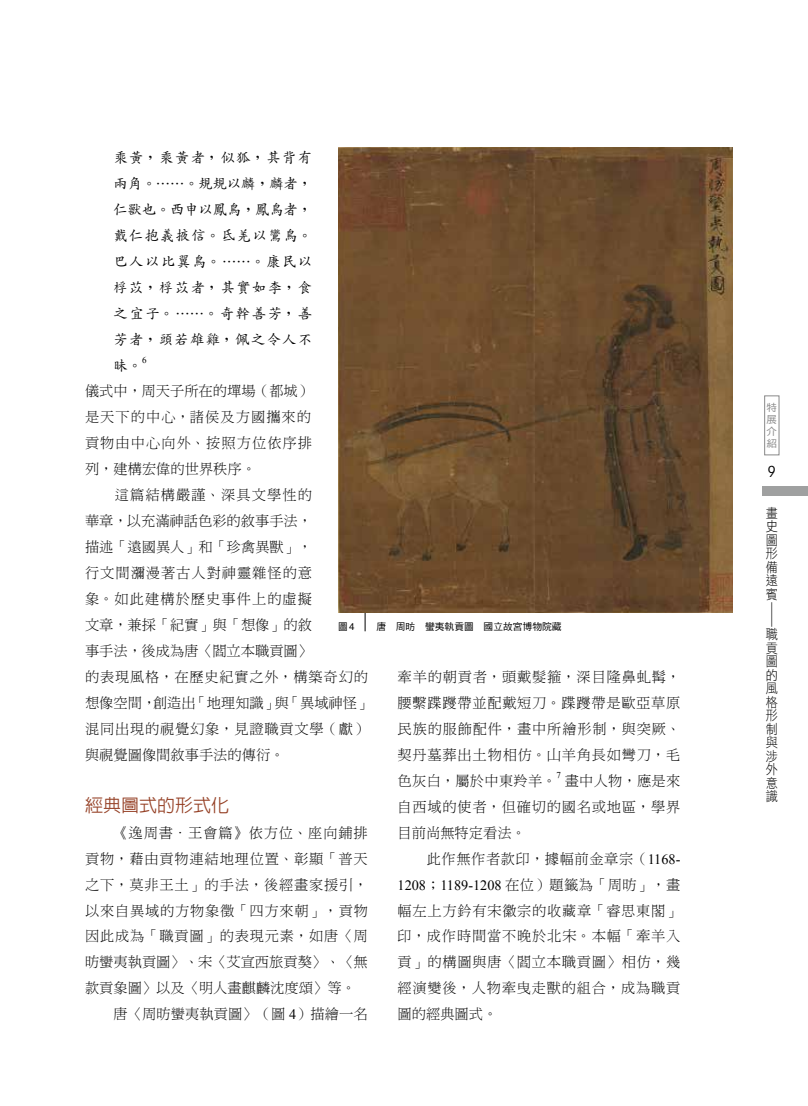
<style>
.page{position:relative;width:808px;height:1106px;background:#fff}
.page>*{position:absolute;margin:0;border:0;box-sizing:border-box;transform-origin:0 0}
.t1{font:500 18px "AR Hei B5";color:#954025}
.t2{font:condensed 15px "ITC Avant Garde Std";color:#000}
.t3{font:14.25px/26px "DF Ming Std W3";letter-spacing:.055em;color:#000}
.t4{font:500 14.25px/26px "AR Kai B5";letter-spacing:.095em;color:#000;text-align:justify}
.t5{font:14.25px "Times New Roman";color:#000}
.t6{font:13.5px/13.5px "DF Hei Std W3";color:#000;text-align:justify;scale:.9 1}
.t7{font:12.15px "DF Hei Std W3";color:#000;scale:2.22 1}
.t8{font:10.05px/12px "DF Hei Std W5";color:#898989;text-align:justify;scale:1.05 1}
.t9{font:9.75px "DF Hei Std W5";color:#000}
.t10{font:9px "Times New Roman";color:#000}
.s1{font-family:"Adobe Song Std";font-weight:300}
.s2{font-family:"Times New Roman"}
.s3{font-family:"Helvetica"}
.s4{font-family:"DF Ming Std W3"}
</style>
<div class="page">
<div style="left:762px;top:487px;width:46px;height:9px;background:#9fa0a0"></div>
<div style="left:764px;top:395px;width:15px;height:60px;border:1px solid #898989"></div>
<hr style="left:365px;top:534px;width:1px;height:97px;background:#000">
<img style="left:338px;top:148px;width:394px;height:465px">
<p class="t4" style="left:114px;top:144px;width:200px">乘黃，乘黃者，似狐，其背有兩角。⋯⋯。規規以麟，麟者，仁獸也。西申以鳳鳥，鳳鳥者，戴仁抱義掖信。氐羌以鸞鳥。巴人以比翼鳥。⋯⋯。康民以桴苡，桴苡者，其實如李，食之宜子。⋯⋯。奇幹善芳，善芳者，頭若雄雞，佩之令人不昧。</p>
<p class="t10" style="left:142px;top:354px;width:6px">6</p>
<p class="t3" style="left:85px;top:378px;width:288px">儀式中，周天子所在的墠場（都城）<br>是天下的中心，諸侯及方國攜來的<br>貢物由中心向外、按照方位依序排<br>列，建構宏偉的世界秩序。<br>　　這篇結構嚴謹、深具文學性的<br>華章，以充滿神話色彩的敘事手法，<br>描述「遠國異人」和「珍禽異獸」，<br>行文間瀰漫著古人對神靈雜怪的意<br>象。如此建構於歷史事件上的虛擬<br>文章，兼採「紀實」與「想像」的敘<br>事手法，後成為唐〈閻立本職貢圖〉<br>的表現風格，在歷史紀實之外，構築奇幻的想像空間，創造出「地理知識」與「異域神怪」混同出現的視覺幻象，見證職貢文學（獻）與視覺圖像間敘事手法的傳衍。</p>
<p class="t1" style="left:85px;top:796px;width:145px">經典圖式的形式化</p>
<p class="t3" style="left:85px;top:819px;width:284px">　　《逸周書<span class="s1">・</span>王會篇》依方位、座向鋪排貢物，藉由貢物連結地理位置、彰顯「普天之下，莫非王土」的手法，後經畫家援引，以來自異域的方物象徵「四方來朝」，貢物因此成為「職貢圖」的表現元素，如唐〈周昉蠻夷執貢圖〉、宋〈艾宣西旅貢獒〉、〈無款貢象圖〉以及〈明人畫麒麟沈度頌〉等。　　唐〈周昉蠻夷執貢圖〉（圖 <span class="s2">4</span>）描繪一名</p>
<p class="t9" style="left:338px;top:621px;width:18px">圖<span class="s3">4</span></p>
<p class="t9" style="left:376px;top:621px;width:187px">唐　周昉　蠻夷執貢圖　國立故宮博物院藏</p>
<p class="t3" style="left:398px;top:663px;width:284px;text-align:justify">牽羊的朝貢者，頭戴髮箍，深目隆鼻虬髯，腰繫蹀躞帶並配戴短刀。蹀躞帶是歐亞草原民族的服飾配件，畫中所繪形制，與突厥、契丹墓葬出土物相仿。山羊角長如彎刀，毛色灰白，屬於中東羚羊。</p>
<p class="t10" style="left:557px;top:769px;width:6px">7</p>
<p class="t3" style="left:398px;top:767px;width:284px;text-indent:167px">畫中人物，應是來自西域的使者，但確切的國名或地區，學界目前尚無特定看法。<br>　　此作無作者款印，據幅前金章宗（<span class="s2">1168-</span></p>
<p class="t5" style="left:398px;top:875px;width:284px">1208<span class="s4">；</span>1189-1208 <span class="s4">在位）題籤為「周昉」，畫</span></p>
<p class="t3" style="left:398px;top:897px;width:284px;text-align:justify">幅左上方鈐有宋徽宗的收藏章「睿思東閣」印，成作時間當不晚於北宋。本幅「牽羊入貢」的構圖與唐〈閻立本職貢圖〉相仿，幾經演變後，人物牽曳走獸的組合，成為職貢圖的經典圖式。</p>
<p class="t8" style="left:766px;top:401px;width:11px">特展介紹</p>
<p class="t2" style="left:768px;top:463px;width:9px">9</p>
<p class="t6" style="left:766px;top:506px;width:14px">畫史圖形備遠賓</p>
<p class="t7" style="left:778px;top:600px;width:14px;rotate:90deg">—</p>
<p class="t6" style="left:766px;top:627px;width:15px">職貢圖的風格形制與涉外意識</p>
</div>
